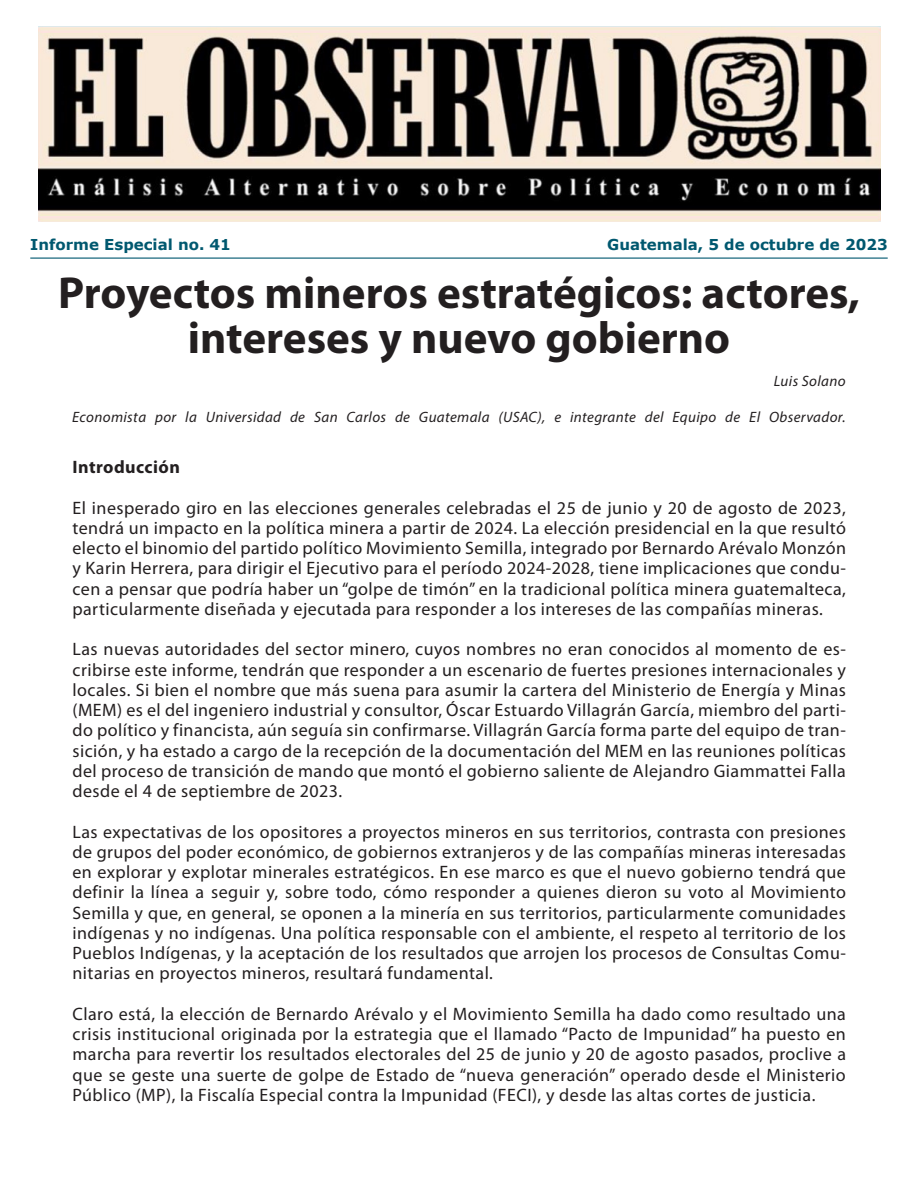
<style>
.page{position:relative;width:918px;height:1188px;background:#fff}
.page>*{position:absolute;margin:0;border:0;box-sizing:border-box;transform-origin:0 0}
.t1{font:700 45px/45px "Myriad Pro";color:#231f20;text-align:center}
.t2{font:18px/20.2px "Myriad Pro";letter-spacing:.025em;color:#231f20;text-align:justify}
.t3{font:700 18px "Myriad Pro";letter-spacing:.025em;color:#231f20}
.t4{font:italic 15px "Myriad Pro";letter-spacing:.025em;color:#231f20}
.t5{font:700 15px "Verdana";color:#00586f}
</style>
<div class="page">
<img style="left:38px;top:26px;width:842px;height:196px">
<hr style="left:30px;top:258px;width:858px;height:1px;background:#00586f">
<p class="t5" style="left:30px;top:234px;width:202px">Informe Especial no. 41</p>
<p class="t5" style="left:607px;top:234px;width:282px">Guatemala, 5 de octubre de 2023</p>
<p class="t1" style="left:58px;top:269px;width:803px">Proyectos mineros estratégicos: actores, intereses y nuevo gobierno</p>
<p class="t4" style="left:774px;top:372px;width:73px">Luis Solano</p>
<p class="t4" style="left:72px;top:408px;width:775px">Economista por la Universidad de San Carlos de Guatemala (USAC), e integrante del Equipo de El Observador.</p>
<p class="t3" style="left:72px;top:455px;width:109px">Introducción</p>
<p class="t2" style="left:72px;top:497px;width:775px">El inesperado giro en las elecciones generales celebradas el 25 de junio y 20 de agosto de 2023, tendrá un impacto en la política minera a partir de 2024. La elección presidencial en la que resultó electo el binomio del partido político Movimiento Semilla, integrado por Bernardo Arévalo Monzón y Karin Herrera, para dirigir el Ejecutivo para el período 2024-2028, tiene implicaciones que condu&shy;cen a pensar que podría haber un “golpe de timón” en la tradicional política minera guatemalteca, particularmente diseñada y ejecutada para responder a los intereses de las compañías mineras.</p>
<p class="t2" style="left:72px;top:639px;width:775px">Las nuevas autoridades del sector minero, cuyos nombres no eran conocidos al momento de es&shy;cribirse este informe, tendrán que responder a un escenario de fuertes presiones internacionales y locales. Si bien el nombre que más suena para asumir la cartera del Ministerio de Energía y Minas (MEM) es el del ingeniero industrial y consultor, Óscar Estuardo Villagrán García, miembro del parti&shy;do político y financista, aún seguía sin confirmarse. Villagrán García forma parte del equipo de tran&shy;sición, y ha estado a cargo de la recepción de la documentación del MEM en las reuniones políticas del proceso de transición de mando que montó el gobierno saliente de Alejandro Giammattei Falla desde el 4 de septiembre de 2023.</p>
<p class="t2" style="left:72px;top:821px;width:775px">Las expectativas de los opositores a proyectos mineros en sus territorios, contrasta con presiones de grupos del poder económico, de gobiernos extranjeros y de las compañías mineras interesadas en explorar y explotar minerales estratégicos. En ese marco es que el nuevo gobierno tendrá que definir la línea a seguir y, sobre todo, cómo responder a quienes dieron su voto al Movimiento Semilla y que, en general, se oponen a la minería en sus territorios, particularmente comunidades indígenas y no indígenas. Una política responsable con el ambiente, el respeto al territorio de los Pueblos Indígenas, y la aceptación de los resultados que arrojen los procesos de Consultas Comu&shy;nitarias en proyectos mineros, resultará fundamental.</p>
<p class="t2" style="left:72px;top:1003px;width:775px">Claro está, la elección de Bernardo Arévalo y el Movimiento Semilla ha dado como resultado una crisis institucional originada por la estrategia que el llamado “Pacto de Impunidad” ha puesto en marcha para revertir los resultados electorales del 25 de junio y 20 de agosto pasados, proclive a que se geste una suerte de golpe de Estado de “nueva generación” operado desde el Ministerio Público (MP), la Fiscalía Especial contra la Impunidad (FECI), y desde las altas cortes de justicia.</p>
</div>
